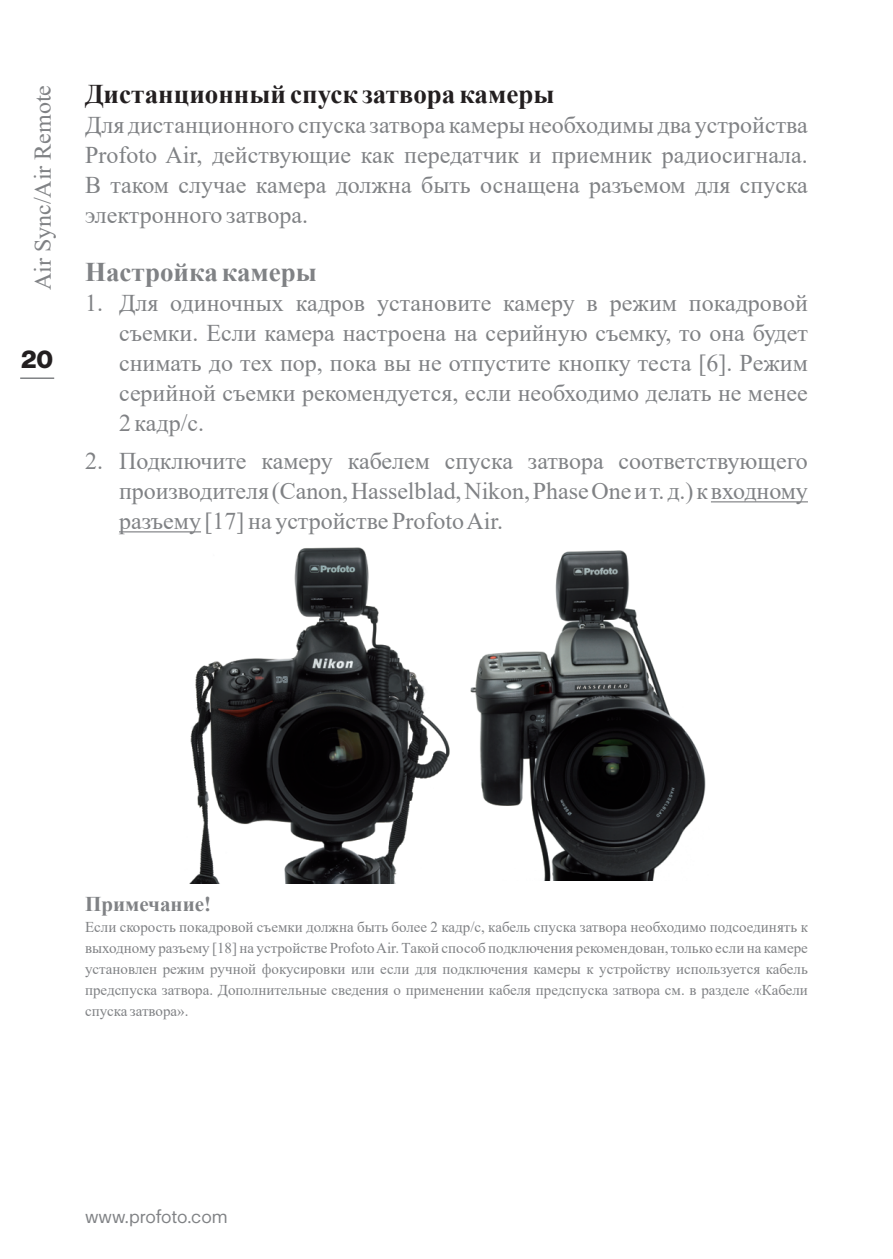
<style>
.page{position:relative;width:893px;height:1259px;background:#fff}
.page>*{position:absolute;margin:0;border:0;box-sizing:border-box;transform-origin:0 0}
.t1{font:700 27px "Times New Roman";color:#231f20}
.t2{font:700 27px "Times New Roman";color:#808285}
.t3{font:24px/30px "Times New Roman";color:#808285;text-align:justify}
.t4{font:700 24px "Profoto Sans";color:#231f20}
.t5{font:700 21px "Times New Roman";color:#808285}
.t6{font:18px "Profoto Sans";letter-spacing:-.005em;color:#808285}
.t7{font:15px/21px "Times New Roman";color:#808285;text-align:justify}
</style>
<div class="page">
<hr style="left:20px;top:377px;width:34px;height:2px;background:#808285">
<hr style="left:711px;top:501px;width:97px;height:1px;background:#808285">
<hr style="left:119px;top:531px;width:82px;height:1px;background:#808285">
<img style="left:189px;top:547px;width:261px;height:337px">
<img style="left:470px;top:550px;width:236px;height:330px">
<p class="t3" style="left:27px;top:290px;width:207px;rotate:-90deg">Air Sync/Air Remote</p>
<p class="t4" style="left:21px;top:344px;width:34px">20</p>
<p class="t1" style="left:85px;top:75px;width:471px">Дистанционный спуск затвора камеры</p>
<p class="t3" style="left:85px;top:110px;width:724px">Для дистанционного спуска затвора камеры необходимы два устройства Profoto Air, действующие как передатчик и приемник радиосигнала.<br>В таком случае камера должна быть оснащена разъемом для спуска электронного затвора.</p>
<p class="t2" style="left:85px;top:252px;width:233px">Настройка камеры</p>
<p class="t3" style="left:119px;top:287px;width:690px;text-indent:-34px">1. Для одиночных кадров установите камеру в режим покадровой съемки. Если камера настроена на серийную съемку, то она будет снимать до тех пор, пока вы не отпустите кнопку теста [6]. Режим серийной съемки рекомендуется, если необходимо делать не менее 2 кадр/с.</p>
<p class="t3" style="left:119px;top:445px;width:690px;text-indent:-34px">2. Подключите камеру кабелем спуска затвора соответствующего производителя (Canon, Hasselblad, Nikon, Phase One и т.д.) к входному разъему [17] на устройстве Profoto Air.</p>
<p class="t5" style="left:85px;top:889px;width:128px">Примечание!</p>
<p class="t7" style="left:85px;top:916px;width:724px">Если скорость покадровой съемки должна быть более 2 кадр/с, кабель спуска затвора необходимо подсоединять к выходному разъему [18] на устройстве Profoto Air. Такой способ подключения рекомендован, только если на камере установлен режим ручной фокусировки или если для подключения камеры к устройству используется кабель предспуска затвора. Дополнительные сведения о применении кабеля предспуска затвора см. в разделе «Кабели спуска затвора».</p>
<p class="t6" style="left:85px;top:1206px;width:144px">www.profoto.com</p>
</div>
